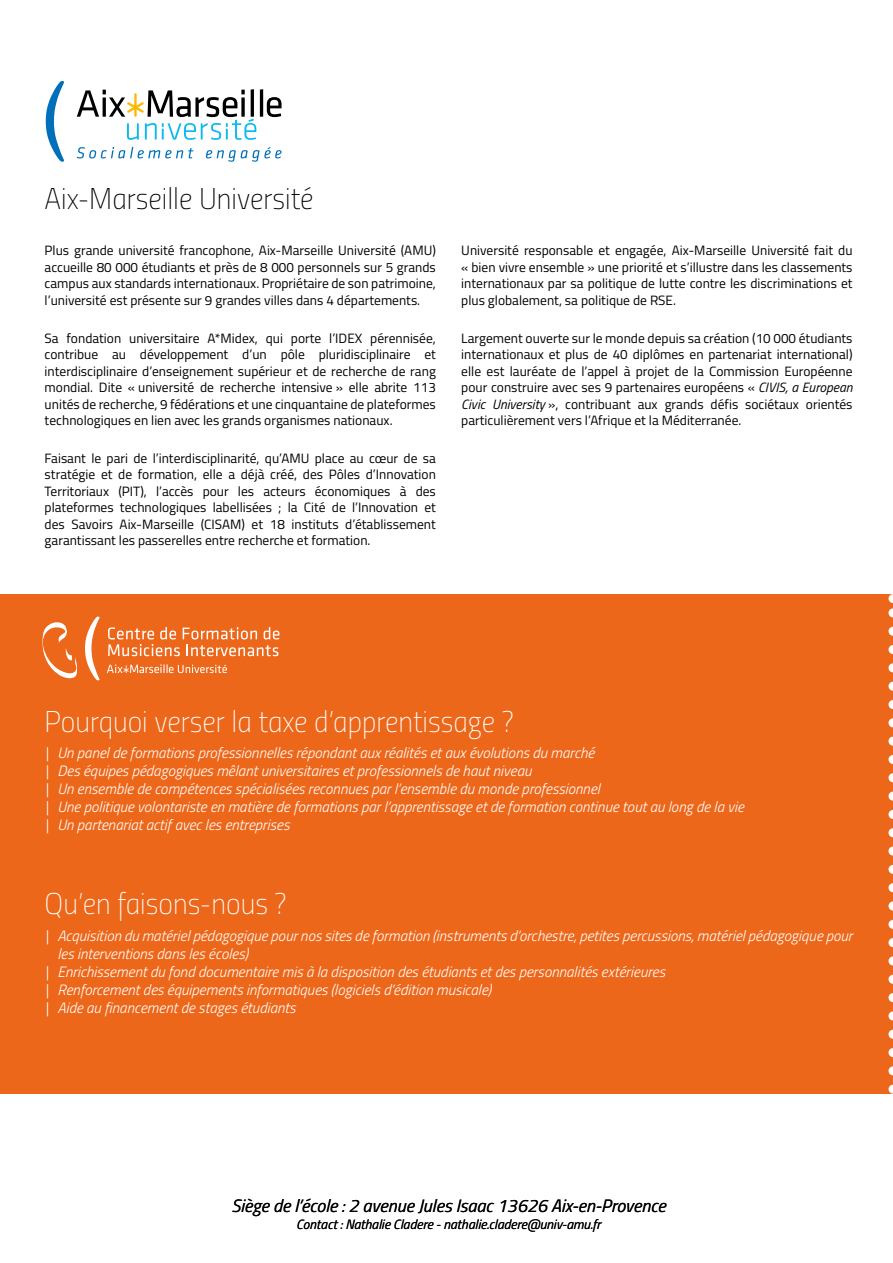
<style>
.page{position:relative;width:893px;height:1263px;background:#fff}
.page>*{position:absolute;margin:0;border:0;box-sizing:border-box;transform-origin:0 0}
.t1{font:30px "Titillium Thin Upright";color:#fff}
.t2{font:30px "Titillium Thin Upright";color:#000}
.t3{font:italic 18px "Titillium";color:#000}
.t4{font:italic 300 15px/18px "Titillium";color:#fff}
.t5{font:13.5px/16.5px "Titillium";color:#000;text-align:justify}
.t6{font:italic 13.5px "Titillium";color:#000}
.s1{font-style:italic}
</style>
<div class="page">
<svg style="left:77px;top:89px;width:205px;height:51px"></svg>
<svg style="left:46px;top:81px;width:18px;height:81px"></svg>
<svg style="left:77px;top:147px;width:116px;height:11px"></svg>
<svg style="left:206px;top:147px;width:76px;height:15px"></svg>
<div style="left:0;top:594px;width:893px;height:500px;background:#ec671a"></div>
<svg style="left:85px;top:617px;width:14px;height:63px"></svg>
<svg style="left:107px;top:664px;width:120px;height:9px"></svg>
<svg style="left:108px;top:627px;width:171px;height:29px"></svg>
<svg style="left:43px;top:622px;width:34px;height:57px"></svg>
<svg style="left:888px;top:594px;width:5px;height:477px"></svg>
<h1 class="t2" style="left:45px;top:177px;width:270px">Aix-Marseille Université</h1>
<p class="t5" style="left:45px;top:242px;width:393px">Plus grande université francophone, Aix-Marseille Université (AMU) accueille 80 000 étudiants et près de 8 000 personnels sur 5 grands campus aux standards internationaux. Propriétaire de son patrimoine, l’université est présente sur 9 grandes villes dans 4 départements.</p>
<p class="t5" style="left:45px;top:329px;width:393px">Sa fondation universitaire A*Midex, qui porte l’IDEX pérennisée, contribue au développement d’un pôle pluridisciplinaire et interdisciplinaire d’enseignement supérieur et de recherche de rang mondial. Dite « université de recherche intensive » elle abrite 113 unités de recherche, 9 fédérations et une cinquantaine de plateformes technologiques en lien avec les grands organismes nationaux.</p>
<p class="t5" style="left:45px;top:449px;width:393px">Faisant le pari de l’interdisciplinarité, qu’AMU place au cœur de sa stratégie et de formation, elle a déjà créé, des Pôles d’Innovation Territoriaux (PIT), l’accès pour les acteurs économiques à des plateformes technologiques labellisées ; la Cité de l’Innovation et des Savoirs Aix-Marseille (CISAM) et 18 instituts d’établissement garantissant les passerelles entre recherche et formation.</p>
<p class="t5" style="left:461px;top:242px;width:393px">Université responsable et engagée, Aix-Marseille Université fait du « bien vivre ensemble » une priorité et s’illustre dans les classements internationaux par sa politique de lutte contre les discriminations et plus globalement, sa politique de RSE.</p>
<p class="t5" style="left:461px;top:329px;width:393px">Largement ouverte sur le monde depuis sa création (10 000 étudiants internationaux et plus de 40 diplômes en partenariat international) elle est lauréate de l’appel à projet de la Commission Européenne pour construire avec ses 9 partenaires européens « <span class="s1">CIVIS, a European Civic University</span> », contribuant aux grands défis sociétaux orientés particulièrement vers l’Afrique et la Méditerranée.</p>
<h1 class="t1" style="left:45px;top:700px;width:471px">Pourquoi verser la taxe d’apprentissage ?</h1>
<p class="t4" style="left:45px;top:743px;width:701px">| Un panel de formations professionnelles répondant aux réalités et aux évolutions du marché<br>| Des équipes pédagogiques mêlant universitaires et professionnels de haut niveau<br>| Un ensemble de compétences spécialisées reconnues par l’ensemble du monde professionnel<br>| Une politique volontariste en matière de formations par l’apprentissage et de formation continue tout au long de la vie | Un partenariat actif avec les entreprises</p>
<h1 class="t1" style="left:45px;top:882px;width:243px">Qu’en faisons-nous ?</h1>
<p class="t4" style="left:45px;top:926px;width:809px">| Acquisition du matériel pédagogique pour nos sites de formation (instruments d’orchestre, petites percussions, matériel pédagogique pour</p>
<p class="t4" style="left:57px;top:944px;width:192px">les interventions dans les écoles)</p>
<p class="t4" style="left:45px;top:962px;width:622px">| Enrichissement du fond documentaire mis à la disposition des étudiants et des personnalités extérieures</p>
<p class="t4" style="left:45px;top:980px;width:448px">| Renforcement des équipements informatiques (logiciels d’édition musicale)</p>
<p class="t4" style="left:45px;top:998px;width:252px">| Aide au financement de stages étudiants</p>
<h2 class="t3" style="left:231px;top:1193px;width:436px">Siège de l’école : 2 avenue Jules Isaac 13626 Aix-en-Provence</h2>
<p class="t6" style="left:296px;top:1214px;width:306px">Contact : Nathalie Cladere - nathalie.cladere@univ-amu.fr</p>
</div>
